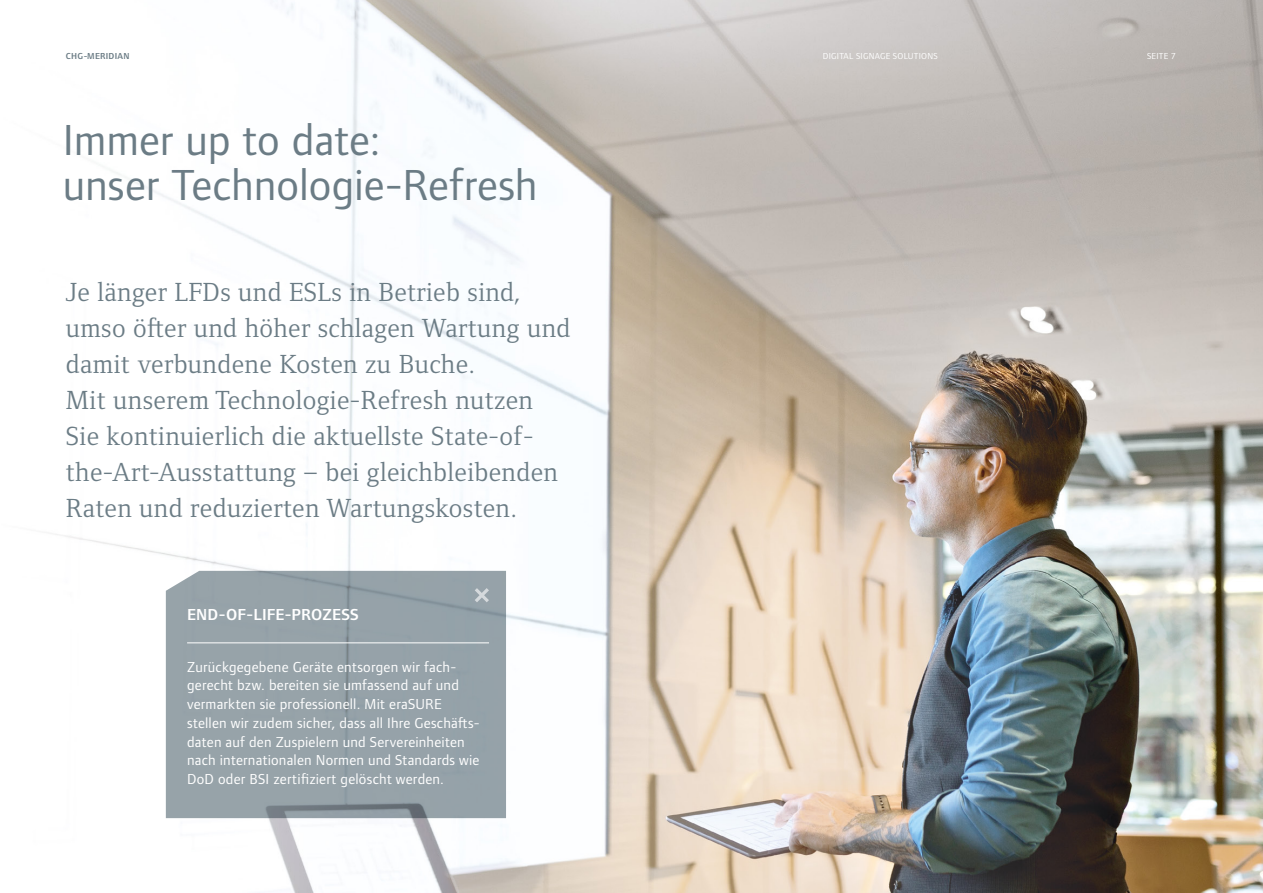
<style>
.page{position:relative;width:1263px;height:893px;background:#fff}
.page>*{position:absolute;margin:0;border:0;box-sizing:border-box;transform-origin:0 0}
.t1{font:45px/45px "Foundry Form Sans OT2";color:#6b7c85}
.t2{font:27px/36px "Foundry Form Serif";letter-spacing:.015em;color:#6b7c85}
.t3{font:600 16.5px "Foundry Form Sans OT2";letter-spacing:.01em;color:#fff}
.t4{font:15px/18.8px "Foundry Form Sans OT2";letter-spacing:.015em;color:#fff}
.t5{font:9px "Foundry Form Sans OT2";letter-spacing:.025em;color:#fff}
.t6{font:600 9px "Foundry Form Sans OT2";letter-spacing:.025em;color:#6b7c85}
</style>
<div class="page">
<img style="left:55px;top:0;width:1208px;height:893px">
<div style="left:166px;top:571px;width:340px;height:247px;background:#96a2a9"></div>
<svg style="left:475px;top:588px;width:14px;height:14px"></svg>
<hr style="left:187px;top:642px;width:302px;height:1px;background:#fff">
<p class="t6" style="left:66px;top:50px;width:65px">CHG-MERIDIAN</p>
<p class="t5" style="left:823px;top:50px;width:116px">DIGITAL SIGNAGE SOLUTIONS</p>
<p class="t5" style="left:1147px;top:50px;width:30px">SEITE 7</p>
<h1 class="t1" style="left:63px;top:115px;width:476px">Immer up to date:<br>unser Technologie-Refresh</h1>
<p class="t2" style="left:66px;top:273px;width:506px">Je länger LFDs und ESLs in Betrieb sind, umso öfter und höher schlagen Wartung und damit verbundene Kosten zu Buche.<br>Mit unserem Technologie-Refresh nutzen Sie kontinuierlich die aktuellste State-of&shy;the-Art-Ausstattung – bei gleichbleibenden Raten und reduzierten Wartungskosten.</p>
<p class="t3" style="left:187px;top:602px;width:173px">END-OF-LIFE-PROZESS</p>
<p class="t4" style="left:187px;top:656px;width:294px">Zurückgegebene Geräte entsorgen wir fach&shy;gerecht bzw. bereiten sie umfassend auf und vermarkten sie professionell. Mit eraSURE stellen wir zudem sicher, dass all Ihre Geschäfts&shy;daten auf den Zuspielern und Servereinheiten nach internationalen Normen und Standards wie DoD oder BSI zertifiziert gelöscht werden.</p>
</div>
